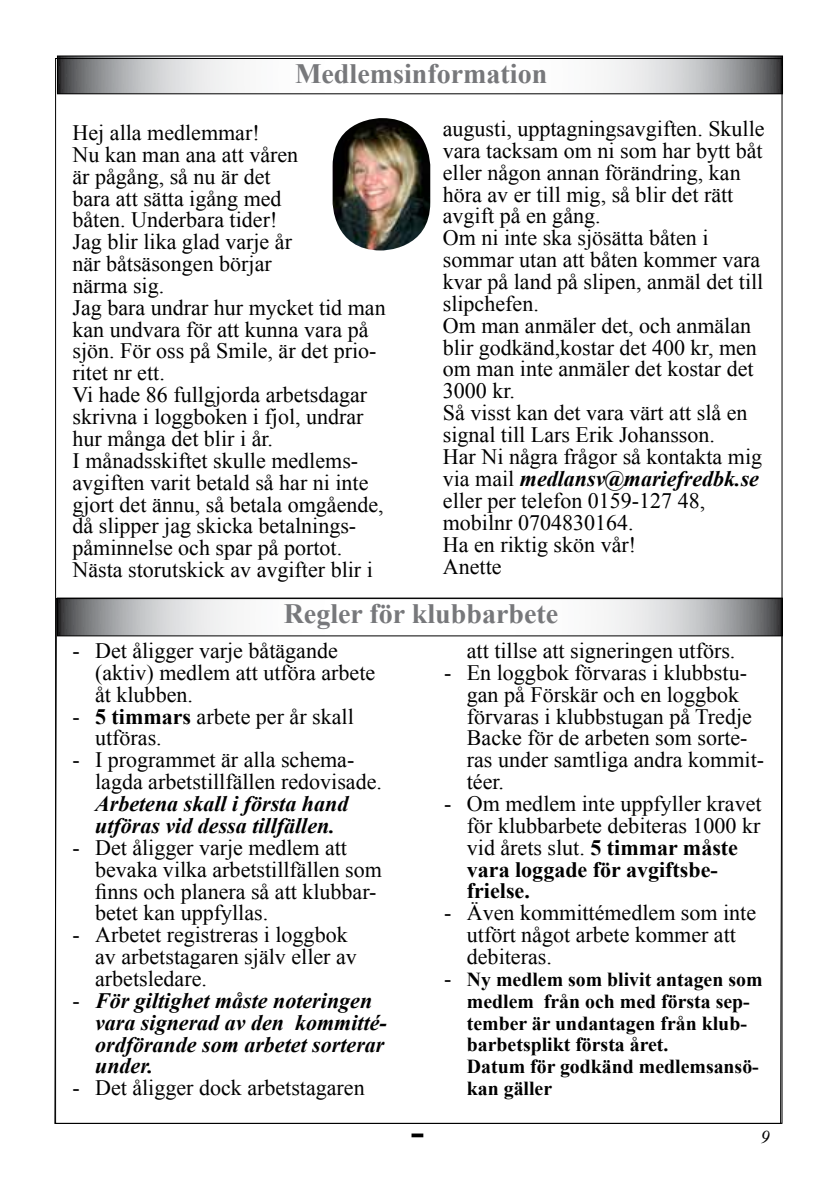
<style>
.page{position:relative;width:840px;height:1191px;background:#fff}
.page>*{position:absolute;margin:0;border:0;box-sizing:border-box;transform-origin:0 0}
.t1{font:700 28px "Times New Roman";color:#77787b}
.t2{font:22px/21.8px "Times New Roman";color:#000}
.t3{font:italic 700 22px/21.8px "Times New Roman";color:#000}
.t4{font:700 19.8px/21.8px "Times New Roman";color:#000}
.t5{font:italic 18px "Times New Roman";color:#000}
.s1{font-weight:700;font-style:italic}
.s2{font-weight:700}
.s3{font-weight:400;font-style:normal}
.s4{font-weight:400;font-size:22px}
</style>
<div class="page">
<svg style="left:59px;top:57px;width:721px;height:35px"></svg>
<svg style="left:411px;top:1133px;width:13px;height:5px"></svg>
<img style="left:332px;top:118px;width:98px;height:132px">
<svg style="left:54px;top:597px;width:728px;height:527px"></svg>
<p class="t1" style="left:295px;top:54px;width:253px">Medlemsinformation</p>
<p class="t2" style="left:442px;top:117px;width:323px">augusti, upptagningsavgiften. Skulle vara tacksam om ni som har bytt båt eller någon annan förändring, kan höra av er till mig, så blir det rätt avgift på en gång.<br>Om ni inte ska sjösätta båten i sommar utan att båten kommer vara kvar på land på slipen, anmäl det till slipchefen.<br>Om man anmäler det, och anmälan blir godkänd,kostar det 400 kr, men om man inte anmäler det kostar det<br>3000 kr.<br>Så visst kan det vara värt att slå en signal till Lars Erik Johansson.<br>Har Ni några frågor så kontakta mig via mail <span class="s1">medlansv@mariefredbk.se </span>eller per telefon 0159-127 48, mobilnr 0704830164.<br>Ha en riktig skön vår!<br>Anette</p>
<p class="t1" style="left:283px;top:594px;width:276px">Regler för klubbarbete</p>
<p class="t2" style="left:72px;top:121px;width:314px">Hej alla medlemmar!<br>Nu kan man ana att våren<br>är pågång, så nu är det<br>bara att sätta igång med<br>båten. Underbara tider!<br>Jag blir lika glad varje år<br>när båtsäsongen börjar<br>närma sig.<br>Jag bara undrar hur mycket tid man kan undvara för att kunna vara på sjön. För oss på Smile, är det prio&shy;ritet nr ett.<br>Vi hade 86 fullgjorda arbetsdagar skrivna i loggboken i fjol, undrar hur många det blir i år.<br>I månadsskiftet skulle medlems&shy;avgiften varit betald så har ni inte gjort det ännu, så betala omgående, då slipper jag skicka betalnings&shy;påminnelse och spar på portot.<br>Nästa storutskick av avgifter blir i</p>
<p class="t2" style="left:95px;top:639px;width:281px;text-indent:-23px">- Det åligger varje båtägande (aktiv) medlem att utföra arbete åt klubben.</p>
<p class="t2" style="left:95px;top:705px;width:260px;text-indent:-23px">- <span class="s2">5 timmars</span> arbete per år skall utföras.</p>
<p class="t2" style="left:95px;top:749px;width:288px;text-indent:-23px">- I programmet är alla schema&shy;lagda arbetstillfällen redovisade.</p>
<p class="t3" style="left:95px;top:792px;width:255px">Arbetena skall i första hand utföras vid dessa tillfällen.</p>
<p class="t2" style="left:95px;top:836px;width:288px;text-indent:-23px">- Det åligger varje medlem att bevaka vilka arbetstillfällen som finns och planera så att klubbar&shy;betet kan uppfyllas.</p>
<p class="t2" style="left:95px;top:923px;width:263px;text-indent:-23px">- Arbetet registreras i loggbok av arbetstagaren själv eller av arbetsledare.</p>
<p class="t3" style="left:95px;top:989px;width:293px;text-indent:-23px"><span class="s3">-</span> För giltighet måste noteringen vara signerad av den kommitté&shy;ordförande som arbetet sorterar under.</p>
<p class="t2" style="left:72px;top:1076px;width:294px">- Det åligger dock arbetstagaren</p>
<p class="t2" style="left:466px;top:639px;width:270px">att tillse att signeringen utförs.</p>
<p class="t2" style="left:466px;top:661px;width:298px;text-indent:-23px">- En loggbok förvaras i klubbstu&shy;gan på Förskär och en loggbok förvaras i klubbstugan på Tredje<br>Backe för de arbeten som sorte&shy;ras under samtliga andra kommit&shy;téer.</p>
<p class="t2" style="left:466px;top:792px;width:296px;text-indent:-23px">- Om medlem inte uppfyller kravet för klubbarbete debiteras 1000 kr vid årets slut. <span class="s2">5 timmar måste vara loggade för avgiftsbe&shy;frielse.</span></p>
<p class="t2" style="left:466px;top:901px;width:291px;text-indent:-23px">- Även kommittémedlem som inte utfört något arbete kommer att debiteras.</p>
<p class="t4" style="left:466px;top:968px;width:297px;text-indent:-23px"><span class="s4">-</span> Ny medlem som blivit antagen som medlem från och med första sep&shy;tember är undantagen från klub&shy;barbetsplikt första året.<br>Datum för godkänd medlemsansö&shy;kan gäller</p>
<p class="t5" style="left:760px;top:1125px;width:10px">9</p>
</div>
